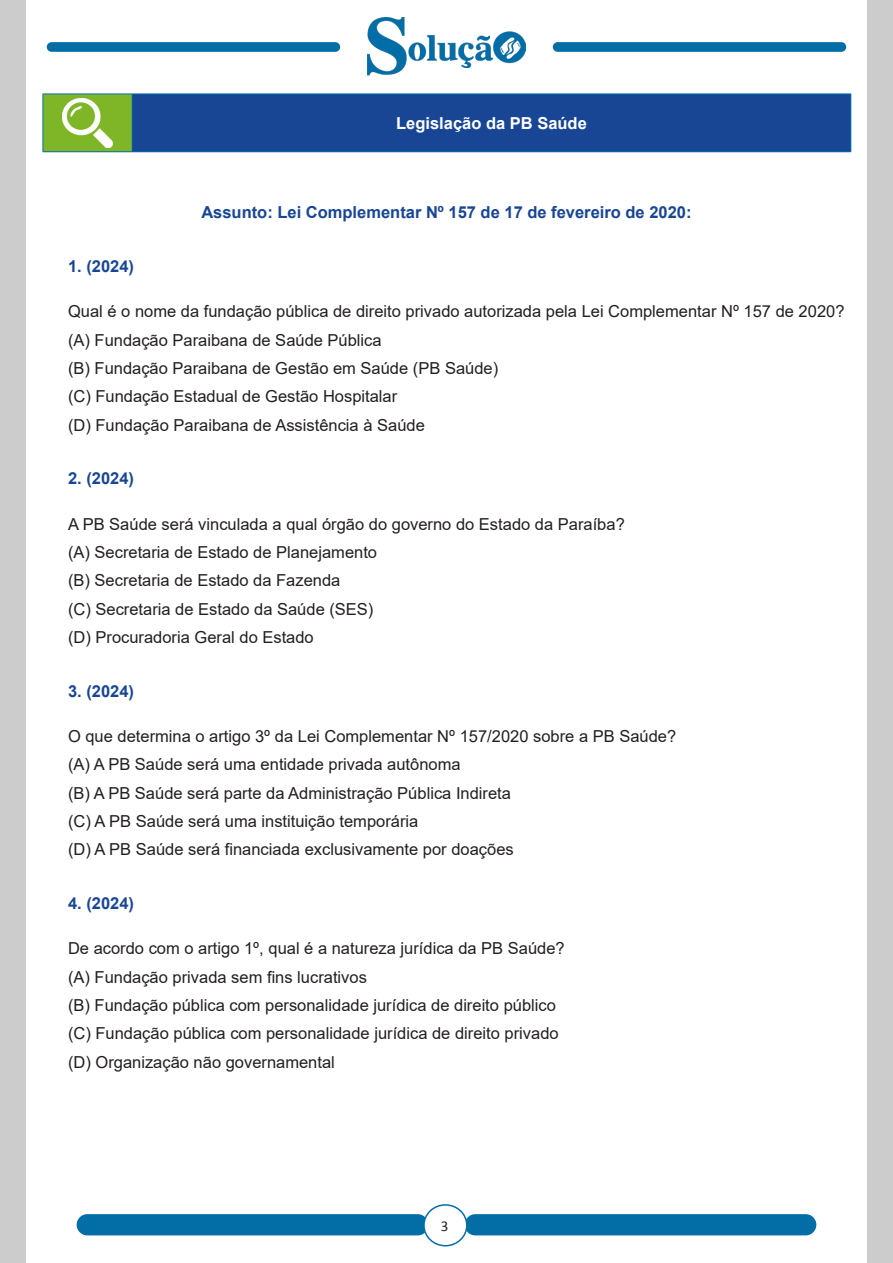
<style>
.page{position:relative;width:893px;height:1263px;background:#fff}
.page>*{position:absolute;margin:0;border:0;box-sizing:border-box;transform-origin:0 0}
.TEXTO_BASE{font:16.5px "Arial";color:#231f20}
.ALTERNATIVAS{font:16.5px "Arial";color:#231f20}
.Centralizar{font:700 16.5px "Arial";color:#184695}
.TEXTO_BASE-2{font:700 16.5px "Arial";color:#184695}
.CENTRALIZAR{font:700 16.5px "Arial";color:#fff}
.t1{font:15px "Calibri";color:#231f20}
</style>
<div class="page">
<div style="left:0;top:0;width:26px;height:1263px;background:#ccc"></div>
<div style="left:867px;top:0;width:26px;height:1263px;background:#ccc"></div>
<div style="left:77px;top:1214px;width:351px;height:21px;background:#036ea6;border-radius:11px"></div>
<div style="left:465px;top:1214px;width:351px;height:21px;background:#036ea6;border-radius:11px"></div>
<div style="left:424px;top:1205px;width:43px;height:41px;background:#fff;border-radius:50%"></div>
<div style="left:423px;top:1204px;width:45px;height:42px;border:2px solid #036ea6;border-radius:50%"></div>
<div style="left:47px;top:42px;width:293px;height:10px;background:#036ea6;border-radius:5px"></div>
<div style="left:553px;top:42px;width:293px;height:10px;background:#036ea6;border-radius:5px"></div>
<img style="left:367px;top:17px;width:159px;height:58px">
<div style="left:406px;top:68px;width:120px;height:9px;background:#fff"></div>
<div style="left:436px;top:28px;width:39px;height:12px;background:#fff"></div>
<hr style="left:406px;top:67px;width:44px;height:3px;background:#fff">
<hr style="left:481px;top:67px;width:45px;height:3px;background:#fff">
<div style="left:43px;top:94px;width:89px;height:58px;background:#7fb628"></div>
<div style="left:132px;top:94px;width:719px;height:58px;background:#184695"></div>
<hr style="left:43px;top:94px;width:89px;height:1px;background:#036ea6">
<hr style="left:43px;top:94px;width:1px;height:57px;background:#036ea6">
<hr style="left:43px;top:151px;width:89px;height:1px;background:#036ea6">
<hr style="left:132px;top:94px;width:719px;height:1px;background:#036ea6">
<hr style="left:132px;top:94px;width:1px;height:57px;background:#036ea6">
<hr style="left:850px;top:94px;width:1px;height:57px;background:#036ea6">
<hr style="left:132px;top:151px;width:719px;height:1px;background:#036ea6">
<img style="left:62px;top:98px;width:51px;height:49px">
<p class="CENTRALIZAR" style="left:396px;top:111px;width:192px">Legislação da PB Saúde</p>
<p class="Centralizar" style="left:201px;top:201px;width:492px">Assunto: Lei Complementar Nº 157 de 17 de fevereiro de 2020:</p>
<p class="TEXTO_BASE-2" style="left:68px;top:255px;width:68px">1. (2024)</p>
<p class="TEXTO_BASE" style="left:68px;top:300px;width:778px">Qual é o nome da fundação pública de direito privado autorizada pela Lei Complementar Nº 157 de 2020?</p>
<p class="TEXTO_BASE" style="left:68px;top:328px;width:315px">(A) Fundação Paraibana de Saúde Pública</p>
<p class="TEXTO_BASE" style="left:68px;top:357px;width:432px">(B) Fundação Paraibana de Gestão em Saúde (PB Saúde)</p>
<p class="TEXTO_BASE" style="left:68px;top:385px;width:331px">(C) Fundação Estadual de Gestão Hospitalar</p>
<p class="TEXTO_BASE" style="left:68px;top:413px;width:358px">(D) Fundação Paraibana de Assistência à Saúde</p>
<p class="TEXTO_BASE-2" style="left:68px;top:467px;width:68px">2. (2024)</p>
<p class="TEXTO_BASE" style="left:68px;top:512px;width:558px">A PB Saúde será vinculada a qual órgão do governo do Estado da Paraíba?</p>
<p class="TEXTO_BASE" style="left:68px;top:541px;width:311px">(A) Secretaria de Estado de Planejamento</p>
<p class="TEXTO_BASE" style="left:68px;top:569px;width:274px">(B) Secretaria de Estado da Fazenda</p>
<p class="TEXTO_BASE" style="left:68px;top:597px;width:307px">(C) Secretaria de Estado da Saúde (SES)</p>
<p class="TEXTO_BASE" style="left:68px;top:626px;width:247px">(D) Procuradoria Geral do Estado</p>
<p class="TEXTO_BASE-2" style="left:68px;top:679px;width:68px">3. (2024)</p>
<p class="TEXTO_BASE" style="left:68px;top:725px;width:610px">O que determina o artigo 3º da Lei Complementar Nº 157/2020 sobre a PB Saúde?</p>
<p class="TEXTO_BASE" style="left:68px;top:753px;width:394px">(A) A PB Saúde será uma entidade privada autônoma</p>
<p class="TEXTO_BASE" style="left:68px;top:781px;width:444px">(B) A PB Saúde será parte da Administração Pública Indireta</p>
<p class="TEXTO_BASE" style="left:68px;top:810px;width:352px">(C) A PB Saúde será uma instituição temporária</p>
<p class="TEXTO_BASE" style="left:68px;top:838px;width:447px">(D) A PB Saúde será financiada exclusivamente por doações</p>
<p class="TEXTO_BASE-2" style="left:68px;top:892px;width:68px">4. (2024)</p>
<p class="TEXTO_BASE" style="left:68px;top:937px;width:498px">De acordo com o artigo 1º, qual é a natureza jurídica da PB Saúde?</p>
<p class="ALTERNATIVAS" style="left:68px;top:965px;width:300px">(A) Fundação privada sem fins lucrativos</p>
<p class="ALTERNATIVAS" style="left:68px;top:994px;width:489px">(B) Fundação pública com personalidade jurídica de direito público</p>
<p class="ALTERNATIVAS" style="left:68px;top:1022px;width:492px">(C) Fundação pública com personalidade jurídica de direito privado</p>
<p class="ALTERNATIVAS" style="left:68px;top:1050px;width:268px">(D) Organização não governamental</p>
<p class="t1" style="left:441px;top:1216px;width:9px">3</p>
</div>
